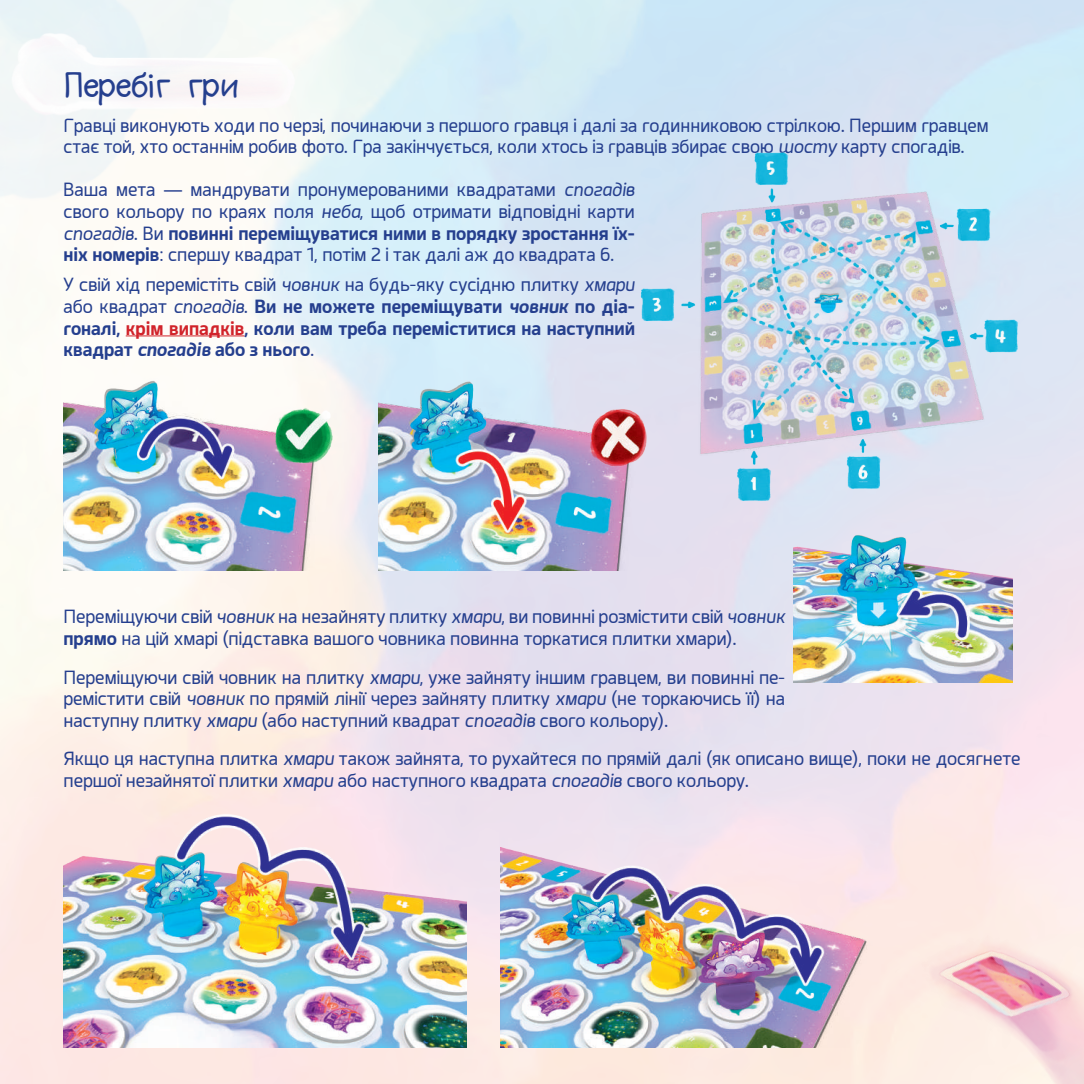
<style>
.page{position:relative;width:1084px;height:1084px;background:#fff}
.page>*{position:absolute;margin:0;border:0;box-sizing:border-box;transform-origin:0 0}
.t1{font:36px "Halogen";letter-spacing:-.02em;color:#253f8e}
.t2{font:18px/21.6px "Acephimere";color:#253f8e}
.t3{font:700 18px/21.6px "Acephimere";color:#253f8e;text-align:justify}
.s1{font-style:italic}
.s2{font-weight:700}
.s3{font-weight:400}
.s4{font-weight:400;font-style:italic}
.s5{color:#d1232a}
</style>
<div class="page">
<img style="left:0;top:0;width:1084px;height:1084px">
<img style="left:0;top:141px;width:171px;height:78px">
<div style="left:0;top:0;width:275px;height:24px;background:#eff5f6"></div>
<img style="left:0;top:24px;width:827px;height:117px">
<img style="left:1080px;top:829px;width:4px;height:23px">
<hr style="left:126px;top:335px;width:118px;height:1px;background:#d1232a">
<img style="left:635px;top:137px;width:385px;height:368px">
<img style="left:63px;top:368px;width:295px;height:202px">
<img style="left:379px;top:369px;width:294px;height:201px">
<img style="left:274px;top:407px;width:58px;height:59px">
<img style="left:590px;top:407px;width:58px;height:59px">
<img style="left:793px;top:514px;width:219px;height:168px">
<img style="left:63px;top:807px;width:403px;height:240px">
<img style="left:500px;top:809px;width:403px;height:238px">
<img style="left:864px;top:852px;width:220px;height:232px">
<h1 class="t1" style="left:63px;top:63px;width:178px">Перебіг гри</h1>
<p class="t2" style="left:63px;top:113px;width:926px">Гравці виконують ходи по черзі, починаючи з першого гравця і далі за годинниковою стрілкою. Першим гравцем стає той, хто останнім робив фото. Гра закінчується, коли хтось із гравців збирає свою <span class="s1">шосту</span> карту спогадів.</p>
<p class="t2" style="left:63px;top:178px;width:573px;text-align:justify">Ваша мета — мандрувати пронумерованими квадратами <span class="s1">спогадів </span>свого кольору по краях поля <span class="s1">неба</span>, щоб отримати відповідні карти <span class="s1">спогадів</span>. Ви <span class="s2">повинні переміщуватися ними в порядку зростання їх&shy;ніх номерів</span>: спершу квадрат 1, потім 2 і так далі аж до квадрата 6.</p>
<p class="t3" style="left:63px;top:273px;width:573px"><span class="s3">У свій хід перемістіть свій</span> <span class="s4">човник</span> <span class="s3">на будь-яку сусідню плитку</span> <span class="s4">хмари </span><span class="s3">або квадрат</span> <span class="s4">спогадів</span><span class="s3">.</span> Ви не можете переміщувати <span class="s1">човник</span> по діа&shy;гоналі, <span class="s5">крім випадків</span>, коли вам треба переміститися на наступний квадрат <span class="s1">спогадів</span> або з нього<span class="s3">.</span></p>
<p class="t2" style="left:63px;top:605px;width:723px">Переміщуючи свій <span class="s1">човник</span> на незайняту плитку <span class="s1">хмари</span>, ви повинні розмістити свій <span class="s1">човник </span><span class="s2">прямо</span> на цій хмарі (підставка вашого човника повинна торкатися плитки хмари).</p>
<p class="t2" style="left:63px;top:665px;width:723px;text-align:justify">Переміщуючи свій човник на плитку <span class="s1">хмари</span>, уже зайняту іншим гравцем, ви повинні пе&shy;ремістити свій <span class="s1">човник</span> по прямій лінії через зайняту плитку <span class="s1">хмари</span> (не торкаючись її) на наступну плитку <span class="s1">хмари</span> (або наступний квадрат <span class="s1">спогадів</span> свого кольору).</p>
<p class="t2" style="left:63px;top:747px;width:958px">Якщо ця наступна плитка <span class="s1">хмари</span> також зайнята, то рухайтеся по прямій далі (як описано вище), поки не досягнете першої незайнятої плитки <span class="s1">хмари</span> або наступного квадрата <span class="s1">спогадів</span> свого кольору.</p>
</div>
